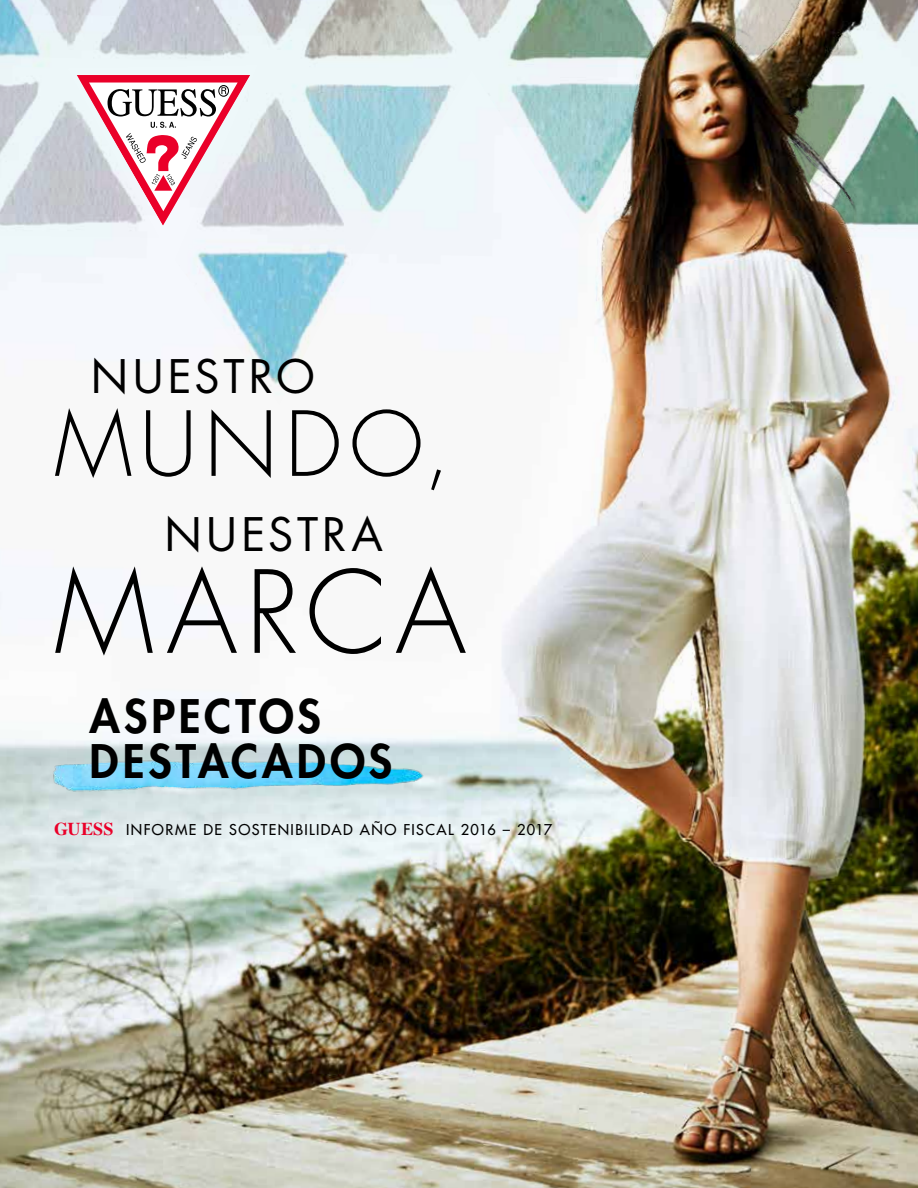
<style>
.page{position:relative;width:918px;height:1188px;background:#fff}
.page>*{position:absolute;margin:0;border:0;box-sizing:border-box;transform-origin:0 0}
.t1{font:300 111px "Futura Std";letter-spacing:.07em;color:#000}
.t2{font:300 87px "Futura Std";letter-spacing:.085em;color:#000}
.t3{font:800 45px/45px "Futura Std";letter-spacing:.08em;color:#000}
.t4{font:45px "Futura Std";letter-spacing:.09em;color:#000}
.t5{font:500 14.55px "Futura Std";letter-spacing:.095em;color:#000}
.s1{font-family:"Times";font-weight:700;font-size:18.15px;color:#ea0029}
</style>
<div class="page">
<img style="left:0;top:404px;width:918px;height:784px">
<img style="left:0;top:0;width:918px;height:404px">
<svg style="left:77px;top:75px;width:173px;height:151px"></svg>
<img style="left:48px;top:751px;width:380px;height:47px">
<h3 class="t4" style="left:91px;top:348px;width:225px">NUESTRO</h3>
<h2 class="t2" style="left:54px;top:391px;width:398px">MUNDO,</h2>
<h3 class="t4" style="left:164px;top:506px;width:220px">NUESTRA</h3>
<h1 class="t1" style="left:54px;top:545px;width:414px">MARCA</h1>
<h3 class="t3" style="left:90px;top:694px;width:304px">ASPECTOS<br>DESTACADOS</h3>
<p class="t5" style="left:54px;top:821px;width:500px"><span class="s1">GUESS</span> INFORME DE SOSTENIBILIDAD AÑO FISCAL 2016 – 2017</p>
</div>
